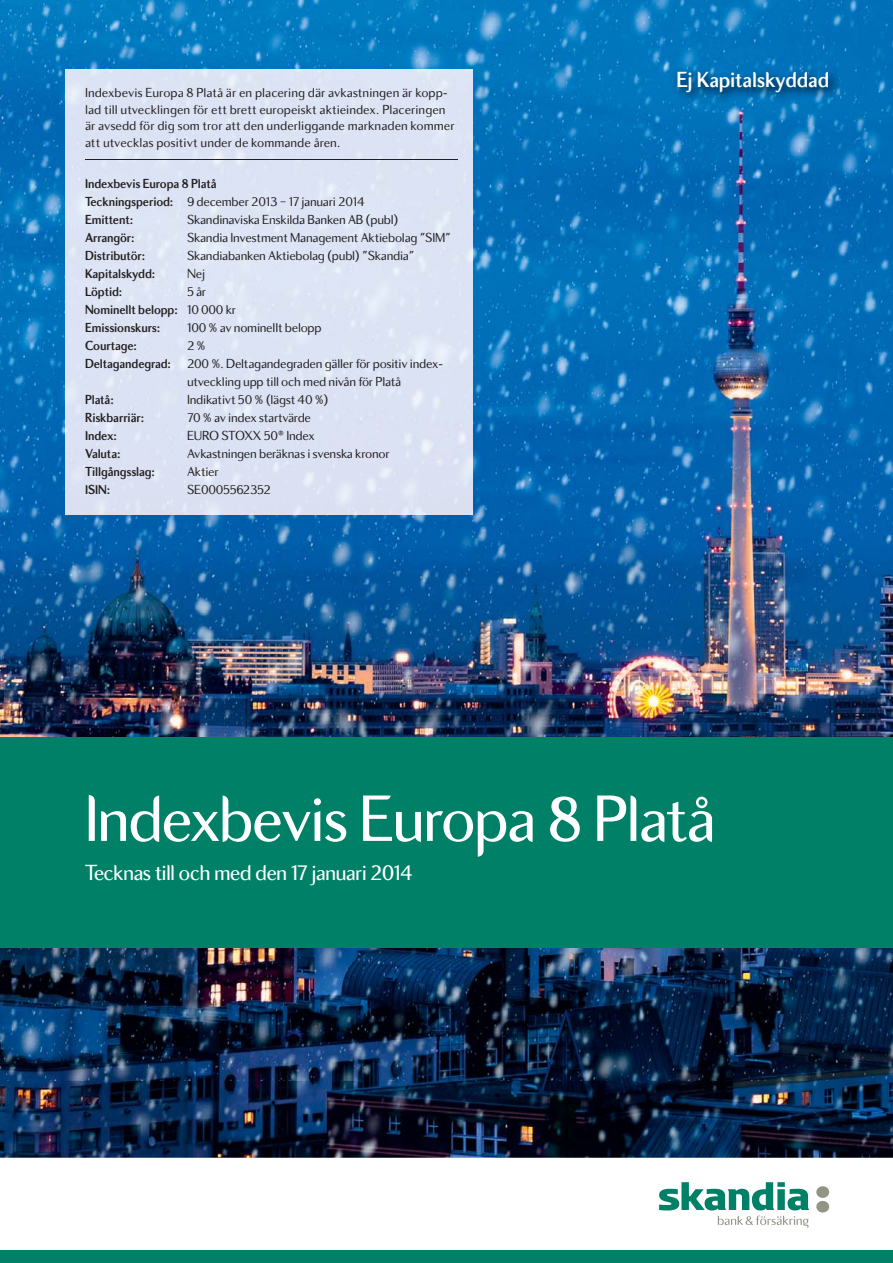
<style>
.page{position:relative;width:893px;height:1263px;background:#fff}
.page>*{position:absolute;margin:0;border:0;box-sizing:border-box;transform-origin:0 0}
.t1{font:67.2px "Skandia Display";letter-spacing:-.01em;color:#fff}
.t2{font:22.5px "Skandia Display";letter-spacing:-.01em;color:#fff}
.t3{font:700 22.5px "Skandia Display";letter-spacing:-.01em;color:#fff}
.t4{font:13.5px "Skandia Text";letter-spacing:-.02em;color:#231f20}
.t5{font:13.5px/16.5px "Skandia Text";color:#231f20}
.t6{font:700 13.5px/18px "Skandia Display";letter-spacing:-.01em;color:#231f20}
.s1{font-family:"Skandia Display";font-weight:700}
.s2{font-family:"Skandia Text";font-weight:400}
</style>
<div class="page">
<img style="left:0;top:0;width:893px;height:1158px">
<div style="left:0;top:737px;width:893px;height:210px;background:#008167"></div>
<div style="left:0;top:1250px;width:893px;height:13px;background:#008167"></div>
<svg style="left:816px;top:1186px;width:13px;height:26px"></svg>
<svg style="left:659px;top:1182px;width:150px;height:46px"></svg>
<img style="left:673px;top:67px;width:166px;height:37px">
<div style="left:65px;top:69px;width:407px;height:445px;background:#dce3f5"></div>
<hr style="left:85px;top:159px;width:372px;height:1px;background:#231f20">
<p class="t5" style="left:85px;top:86px;width:371px">Indexbevis Europa 8 Platå är en placering där avkastningen är kopp&shy;lad till utvecklingen för ett brett europeiskt aktieindex. Placeringen är avsedd för dig som tror att den underliggande marknaden kommer att utvecklas positivt under de kommande åren.</p>
<p class="t6" style="left:85px;top:176px;width:133px">Indexbevis Europa 8 Platå</p>
<p class="t4" style="left:85px;top:197px;width:281px"><span class="s1">Teckningsperiod:</span> 9 december 2013 – 17 januari 2014</p>
<p class="t6" style="left:85px;top:212px;width:50px">Emittent:</p>
<p class="t4" style="left:187px;top:215px;width:213px">Skandinaviska Enskilda Banken AB (publ)</p>
<p class="t6" style="left:85px;top:230px;width:51px">Arrangör:</p>
<p class="t4" style="left:187px;top:233px;width:265px">Skandia Investment Management Aktiebolag ”SIM”</p>
<p class="t6" style="left:85px;top:248px;width:62px">Distributör:</p>
<p class="t4" style="left:187px;top:251px;width:229px">Skandiabanken Aktiebolag (publ) ”Skandia”</p>
<p class="t6" style="left:85px;top:266px;width:72px">Kapitalskydd:</p>
<p class="t4" style="left:187px;top:269px;width:20px">Nej</p>
<p class="t6" style="left:85px;top:284px;width:39px">Löptid:</p>
<p class="t4" style="left:187px;top:287px;width:21px">5 år</p>
<p class="t6" style="left:85px;top:302px;width:153px">Nominellt belopp: <span class="s2">10 000 kr<br></span>Emissionskurs:</p>
<p class="t4" style="left:187px;top:323px;width:136px">100 % av nominellt belopp</p>
<p class="t6" style="left:85px;top:338px;width:53px">Courtage:</p>
<p class="t4" style="left:187px;top:341px;width:20px">2 %</p>
<p class="t4" style="left:85px;top:359px;width:360px"><span class="s1">Deltagandegrad:</span> 200 %. Deltagandegraden gäller för positiv index-</p>
<p class="t4" style="left:187px;top:377px;width:216px">utveckling upp till och med nivån för Platå</p>
<p class="t6" style="left:85px;top:392px;width:30px">Platå:</p>
<p class="t4" style="left:187px;top:395px;width:143px">Indikativt 50 % (lägst 40 %)</p>
<p class="t6" style="left:85px;top:410px;width:61px">Riskbarriär:</p>
<p class="t4" style="left:187px;top:413px;width:126px">70 % av index startvärde</p>
<p class="t6" style="left:85px;top:428px;width:33px">Index:</p>
<p class="t4" style="left:187px;top:431px;width:129px">EURO STOXX 50® Index</p>
<p class="t6" style="left:85px;top:446px;width:37px">Valuta:</p>
<p class="t4" style="left:187px;top:449px;width:204px">Avkastningen beräknas i svenska kronor</p>
<p class="t6" style="left:85px;top:464px;width:71px">Tillgångsslag:</p>
<p class="t4" style="left:187px;top:467px;width:33px">Aktier</p>
<p class="t6" style="left:85px;top:482px;width:27px">ISIN:</p>
<p class="t4" style="left:187px;top:485px;width:85px">SE0005562352</p>
<h2 class="t3" style="left:677px;top:71px;width:154px">Ej Kapitalskyddad</h2>
<h1 class="t1" style="left:85px;top:793px;width:632px">Indexbevis Europa 8 Platå</h1>
<h2 class="t2" style="left:85px;top:863px;width:329px">Tecknas till och med den 17 januari 2014</h2>
</div>
